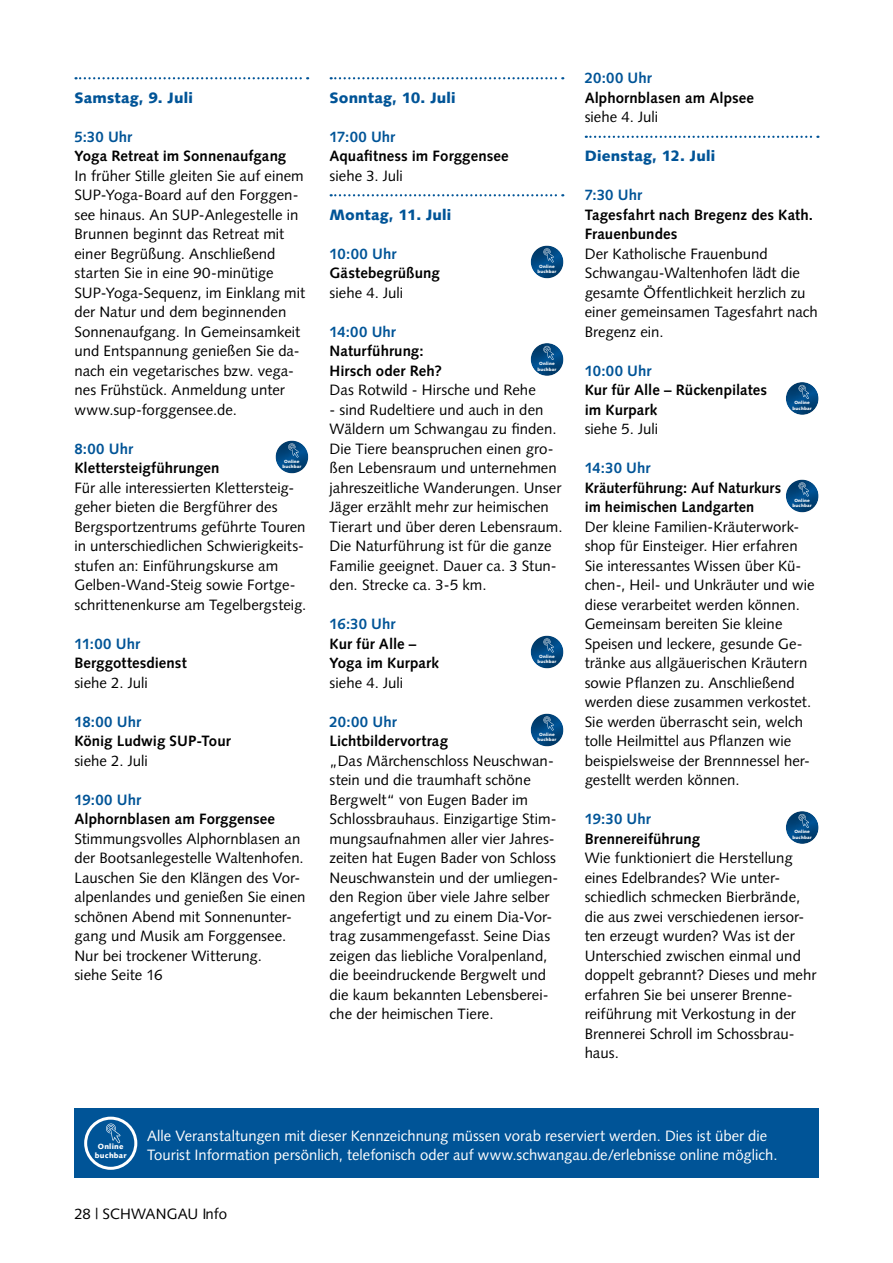
<style>
.page{position:relative;width:893px;height:1263px;background:#fff}
.page>*{position:absolute;margin:0;border:0;box-sizing:border-box;transform-origin:0 0}
.t1{font:15px/19.5px "Syntax LT Pro";color:#000}
.t2{font:700 15px/19.5px "Syntax LT Pro";letter-spacing:.005em;color:#000}
.t3{font:15px/19.5px "Syntax LT Pro";color:#fff}
.t4{font:700 15px "Syntax LT Pro";letter-spacing:.005em;color:#005497}
.t5{font:900 15px "Syntax LT Pro";letter-spacing:.015em;color:#005497}
.t6{font:900 7.5px/8.7px "Syntax LT Pro";letter-spacing:.03em;color:#fff;text-align:center}
.t7{font:900 4.5px/5.2px "Syntax LT Pro";letter-spacing:.03em;color:#fff;text-align:center}
</style>
<div class="page">
<div style="left:74px;top:1108px;width:745px;height:70px;background:#005497"></div>
<div style="left:84px;top:1117px;width:53px;height:53px;border:3px solid #fff;border-radius:50%"></div>
<svg style="left:106px;top:1123px;width:14px;height:20px"></svg>
<svg style="left:76px;top:77px;width:232px;height:2px"></svg>
<div style="left:262px;top:429px;width:59px;height:45px;background:#000;opacity:.5"></div>
<svg style="left:288px;top:443px;width:11px;height:14px"></svg>
<svg style="left:331px;top:77px;width:232px;height:2px"></svg>
<svg style="left:331px;top:194px;width:232px;height:2px"></svg>
<div style="left:517px;top:234px;width:59px;height:45px;background:#000;opacity:.5"></div>
<svg style="left:543px;top:248px;width:11px;height:14px"></svg>
<div style="left:517px;top:331px;width:59px;height:45px;background:#000;opacity:.5"></div>
<svg style="left:543px;top:346px;width:11px;height:14px"></svg>
<div style="left:517px;top:624px;width:59px;height:45px;background:#000;opacity:.5"></div>
<svg style="left:543px;top:638px;width:11px;height:14px"></svg>
<div style="left:517px;top:702px;width:59px;height:45px;background:#000;opacity:.5"></div>
<svg style="left:543px;top:716px;width:11px;height:14px"></svg>
<svg style="left:586px;top:136px;width:232px;height:2px"></svg>
<div style="left:772px;top:370px;width:60px;height:45px;background:#000;opacity:.5"></div>
<svg style="left:799px;top:385px;width:10px;height:14px"></svg>
<div style="left:772px;top:468px;width:60px;height:45px;background:#000;opacity:.5"></div>
<svg style="left:799px;top:482px;width:10px;height:14px"></svg>
<div style="left:772px;top:799px;width:60px;height:45px;background:#000;opacity:.5"></div>
<svg style="left:799px;top:814px;width:10px;height:14px"></svg>
<p class="t5" style="left:74px;top:89px;width:120px">Samstag, 9. Juli</p>
<p class="t4" style="left:74px;top:128px;width:59px">5:30 Uhr</p>
<p class="t2" style="left:74px;top:146px;width:213px">Yoga Retreat im Sonnenaufgang</p>
<p class="t1" style="left:74px;top:166px;width:232px">In früher Stille gleiten Sie auf einem<br>SUP-Yoga-Board auf den Forggen&shy;see hinaus. An SUP-Anlegestelle in<br>Brunnen beginnt das Retreat mit einer Begrüßung. Anschließend starten Sie in eine 90-minütige<br>SUP-Yoga-Sequenz, im Einklang mit der Natur und dem beginnenden<br>Sonnenaufgang. In Gemeinsamkeit und Entspannung genießen Sie da&shy;nach ein vegetarisches bzw. vega&shy;nes Frühstück. Anmeldung unter www.sup-forggensee.de.</p>
<p class="t4" style="left:74px;top:440px;width:60px">8:00 Uhr</p>
<p class="t2" style="left:74px;top:458px;width:146px">Klettersteigführungen</p>
<p class="t7" style="left:282px;top:459px;width:20px">Online buchbar</p>
<p class="t1" style="left:74px;top:478px;width:233px">Für alle interessierten Klettersteig&shy;geher bieten die Bergführer des Bergsportzentrums geführte Touren in unterschiedlichen Schwierigkeits&shy;stufen an: Einführungskurse am Gelben-Wand-Steig sowie Fortge&shy;schrittenenkurse am Tegelbergsteig.</p>
<p class="t4" style="left:74px;top:635px;width:67px">11:00 Uhr</p>
<p class="t2" style="left:74px;top:653px;width:114px">Berggottesdienst</p>
<p class="t1" style="left:74px;top:673px;width:75px">siehe 2. Juli</p>
<p class="t4" style="left:74px;top:713px;width:68px">18:00 Uhr</p>
<p class="t2" style="left:74px;top:731px;width:158px">König Ludwig SUP-Tour</p>
<p class="t1" style="left:74px;top:751px;width:75px">siehe 2. Juli</p>
<p class="t4" style="left:74px;top:791px;width:68px">19:00 Uhr</p>
<p class="t2" style="left:74px;top:809px;width:202px">Alphornblasen am Forggensee</p>
<p class="t1" style="left:74px;top:829px;width:233px">Stimmungsvolles Alphornblasen an der Bootsanlegestelle Waltenhofen.<br>Lauschen Sie den Klängen des Vor&shy;alpenlandes und genießen Sie einen schönen Abend mit Sonnenunter&shy;gang und Musik am Forggensee.<br>Nur bei trockener Witterung.<br>siehe Seite 16</p>
<p class="t5" style="left:330px;top:89px;width:128px">Sonntag, 10. Juli</p>
<p class="t4" style="left:330px;top:128px;width:67px">17:00 Uhr</p>
<p class="t2" style="left:330px;top:146px;width:181px">Aquafitness im Forggensee</p>
<p class="t1" style="left:330px;top:166px;width:75px">siehe 3. Juli</p>
<p class="t5" style="left:330px;top:206px;width:123px">Montag, 11. Juli</p>
<p class="t4" style="left:330px;top:245px;width:68px">10:00 Uhr</p>
<p class="t2" style="left:330px;top:263px;width:112px">Gästebegrüßung</p>
<p class="t7" style="left:537px;top:264px;width:20px">Online buchbar</p>
<p class="t1" style="left:330px;top:283px;width:75px">siehe 4. Juli</p>
<p class="t4" style="left:330px;top:323px;width:68px">14:00 Uhr</p>
<p class="t2" style="left:330px;top:341px;width:114px">Naturführung:<br>Hirsch oder Reh?</p>
<p class="t7" style="left:537px;top:361px;width:20px">Online buchbar</p>
<p class="t1" style="left:330px;top:380px;width:208px">Das Rotwild - Hirsche und Rehe</p>
<p class="t1" style="left:330px;top:400px;width:234px">- sind Rudeltiere und auch in den Wäldern um Schwangau zu finden.<br>Die Tiere beanspruchen einen gro&shy;ßen Lebensraum und unternehmen jahreszeitliche Wanderungen. Unser Jäger erzählt mehr zur heimischen Tierart und über deren Lebensraum.<br>Die Naturführung ist für die ganze Familie geeignet. Dauer ca. 3 Stun&shy;den. Strecke ca. 3-5 km.</p>
<p class="t4" style="left:330px;top:615px;width:67px">16:30 Uhr</p>
<p class="t2" style="left:330px;top:634px;width:111px">Kur für Alle –<br>Yoga im Kurpark</p>
<p class="t7" style="left:537px;top:654px;width:20px">Online buchbar</p>
<p class="t1" style="left:330px;top:673px;width:75px">siehe 4. Juli</p>
<p class="t4" style="left:330px;top:713px;width:69px">20:00 Uhr</p>
<p class="t2" style="left:330px;top:731px;width:120px">Lichtbildervortrag</p>
<p class="t7" style="left:537px;top:732px;width:20px">Online buchbar</p>
<p class="t1" style="left:330px;top:751px;width:230px">„Das Märchenschloss Neuschwan&shy;stein und die traumhaft schöne Bergwelt“ von Eugen Bader im Schlossbrauhaus. Einzigartige Stim&shy;mungsaufnahmen aller vier Jahres&shy;zeiten hat Eugen Bader von Schloss Neuschwanstein und der umliegen&shy;den Region über viele Jahre selber angefertigt und zu einem Dia-Vor&shy;trag zusammengefasst. Seine Dias zeigen das liebliche Voralpenland, die beeindruckende Bergwelt und die kaum bekannten Lebensberei&shy;che der heimischen Tiere.</p>
<p class="t4" style="left:585px;top:69px;width:69px">20:00 Uhr</p>
<p class="t2" style="left:585px;top:88px;width:171px">Alphornblasen am Alpsee</p>
<p class="t1" style="left:585px;top:107px;width:75px">siehe 4. Juli</p>
<p class="t5" style="left:585px;top:147px;width:132px">Dienstag, 12. Juli</p>
<p class="t4" style="left:585px;top:186px;width:59px">7:30 Uhr</p>
<p class="t2" style="left:585px;top:205px;width:230px">Tagesfahrt nach Bregenz des Kath.<br>Frauenbundes</p>
<p class="t1" style="left:585px;top:244px;width:235px">Der Katholische Frauenbund<br>Schwangau-Waltenhofen lädt die gesamte Öffentlichkeit herzlich zu einer gemeinsamen Tagesfahrt nach<br>Bregenz ein.</p>
<p class="t4" style="left:585px;top:362px;width:68px">10:00 Uhr</p>
<p class="t2" style="left:585px;top:380px;width:184px">Kur für Alle – Rückenpilates im Kurpark</p>
<p class="t7" style="left:793px;top:400px;width:20px">Online buchbar</p>
<p class="t1" style="left:585px;top:419px;width:75px">siehe 5. Juli</p>
<p class="t4" style="left:585px;top:459px;width:67px">14:30 Uhr</p>
<p class="t2" style="left:585px;top:478px;width:198px">Kräuterführung: Auf Naturkurs im heimischen Landgarten</p>
<p class="t7" style="left:793px;top:498px;width:20px">Online buchbar</p>
<p class="t1" style="left:585px;top:517px;width:232px">Der kleine Familien-Kräuterwork&shy;shop für Einsteiger. Hier erfahren Sie interessantes Wissen über Kü&shy;chen-, Heil- und Unkräuter und wie diese verarbeitet werden können.<br>Gemeinsam bereiten Sie kleine Speisen und leckere, gesunde Ge&shy;tränke aus allgäuerischen Kräutern sowie Pflanzen zu. Anschließend werden diese zusammen verkostet.<br>Sie werden überrascht sein, welch tolle Heilmittel aus Pflanzen wie beispielsweise der Brennnessel her&shy;gestellt werden können.</p>
<p class="t4" style="left:585px;top:810px;width:68px">19:30 Uhr</p>
<p class="t2" style="left:585px;top:829px;width:117px">Brennereiführung</p>
<p class="t7" style="left:793px;top:829px;width:20px">Online buchbar</p>
<p class="t1" style="left:585px;top:848px;width:233px">Wie funktioniert die Herstellung eines Edelbrandes? Wie unter&shy;schiedlich schmecken Bierbrände, die aus zwei verschiedenen iersor&shy;ten erzeugt wurden? Was ist der<br>Unterschied zwischen einmal und doppelt gebrannt? Dieses und mehr erfahren Sie bei unserer Brenne&shy;reiführung mit Verkostung in der<br>Brennerei Schroll im Schossbrau&shy;haus.</p>
<p class="t6" style="left:95px;top:1142px;width:33px">Online buchbar</p>
<p class="t3" style="left:147px;top:1126px;width:632px">Alle Veranstaltungen mit dieser Kennzeichnung müssen vorab reserviert werden. Dies ist über die<br>Tourist Information persönlich, telefonisch oder auf www.schwangau.de/erlebnisse online möglich.</p>
<p class="t1" style="left:74px;top:1204px;width:154px">28 | SCHWANGAU Info</p>
</div>
